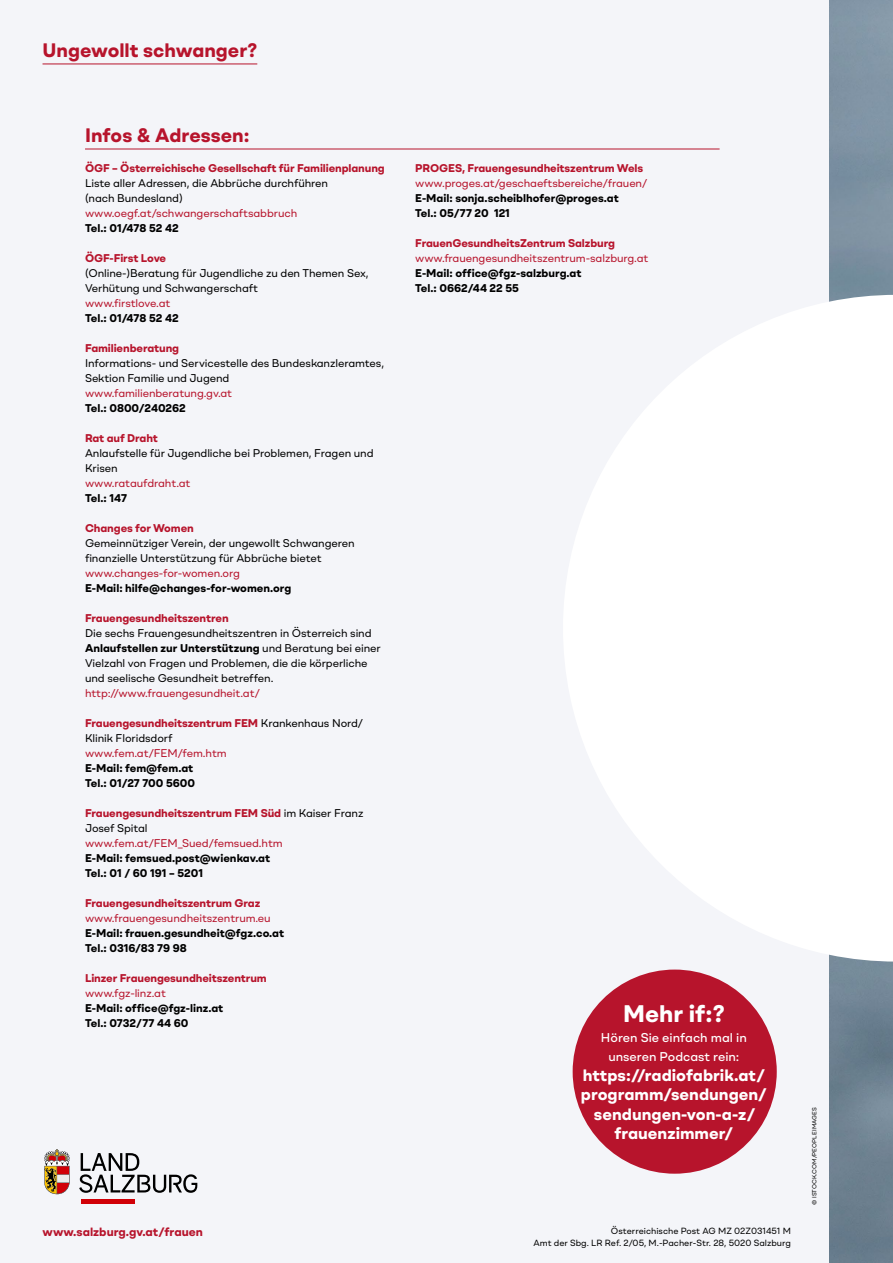
<style>
.page{position:relative;width:893px;height:1263px;background:#f4f5f9}
.page>*{position:absolute;margin:0;border:0;box-sizing:border-box;transform-origin:0 0}
.Kasten_LT_Fett{font:700 24px "BR Omny";color:#fff}
.Kasten_Head{font:700 19.5px "BR Omny";color:#b7142c}
.t1{font:700 16.5px/19.5px "BR Omny";color:#fff;text-align:center}
.t2{font:500 12.75px/19.5px "BR Omny";color:#fff;text-align:center}
.www_am_Cover{font:700 12px "BR Omny";color:#b7142c}
.t3{font:11.25px/15px "BR Omny";letter-spacing:-.01em;color:#000}
.t4{font:700 11.25px/15px "BR Omny";letter-spacing:-.01em;color:#000}
.t5{font:9px/12px "BR Omny";color:#000;text-align:right}
.Credit{font:6px "BR Omny";letter-spacing:.01em;color:#000}
.s1{font-weight:700;color:#b7142c}
.s2{color:#b7142c}
.s3{font-weight:700}
.s4{font-weight:400}
.s5{font-weight:400;color:#b7142c}
</style>
<div class="page">
<hr style="left:43px;top:64px;width:214px;height:1px;background:#b7142c">
<hr style="left:85px;top:149px;width:635px;height:1px;background:#b7142c">
<img style="left:829px;top:0;width:64px;height:1263px">
<svg style="left:564px;top:295px;width:329px;height:666px;fill:#fff"></svg>
<div style="left:573px;top:969px;width:204px;height:205px;background:#b7142c;border-radius:50%"></div>
<svg style="left:44px;top:1149px;width:26px;height:45px"></svg>
<div style="left:81px;top:1199px;width:54px;height:5px;background:#d10007"></div>
<svg style="left:79px;top:1153px;width:118px;height:40px"></svg>
<p class="Kasten_Head" style="left:43px;top:37px;width:216px">Ungewollt schwanger?</p>
<p class="Kasten_Head" style="left:85px;top:123px;width:166px">Infos &amp; Adressen:</p>
<p class="t3" style="left:85px;top:161px;width:301px"><span class="s1">ÖGF – Österreichische Gesellschaft für Familienplanung </span>Liste aller Adressen, die Abbrüche durchführen<br>(nach Bundesland) <span class="s2">www.oegf.at/schwangerschaftsabbruch<br></span><span class="s3">Tel.: 01/478 52 42</span></p>
<p class="t3" style="left:85px;top:251px;width:285px"><span class="s1">ÖGF-First Love<br></span>(Online-)Beratung für Jugendliche zu den Themen Sex,<br>Verhütung und Schwangerschaft<br><span class="s2">www.firstlove.at<br></span><span class="s3">Tel.: 01/478 52 42</span></p>
<p class="t3" style="left:85px;top:341px;width:301px"><span class="s1">Familienberatung<br></span>Informations- und Servicestelle des Bundeskanzleramtes,<br>Sektion Familie und Jugend<br><span class="s2">www.familienberatung.gv.at<br></span><span class="s3">Tel.: 0800/240262</span></p>
<p class="t3" style="left:85px;top:431px;width:290px"><span class="s1">Rat auf Draht<br></span>Anlaufstelle für Jugendliche bei Problemen, Fragen und<br>Krisen<br><span class="s2">www.rataufdraht.at<br></span><span class="s3">Tel.: 147</span></p>
<p class="t3" style="left:85px;top:521px;width:271px"><span class="s1">Changes for Women<br></span>Gemeinnütziger Verein, der ungewollt Schwangeren finanzielle Unterstützung für Abbrüche bietet <span class="s2">www.changes-for-women.org<br></span><span class="s3">E-Mail: hilfe@changes-for-women.org</span></p>
<p class="t3" style="left:85px;top:611px;width:297px"><span class="s1">Frauengesundheitszentren<br></span>Die sechs Frauengesundheitszentren in Österreich sind <span class="s3">Anlaufstellen zur Unterstützung</span> und Beratung bei einer Vielzahl von Fragen und Problemen, die die körperliche und seelische Gesundheit betreffen. <span class="s2">http://www.frauengesundheit.at/</span></p>
<p class="t4" style="left:85px;top:716px;width:280px"><span class="s2">Frauengesundheitszentrum FEM</span> <span class="s4">Krankenhaus Nord/<br>Klinik Floridsdorf<br></span><span class="s5">www.fem.at/FEM/fem.htm<br></span>E-Mail: fem@fem.at<br>Tel.: 01/27 700 5600</p>
<p class="t4" style="left:85px;top:806px;width:280px"><span class="s2">Frauengesundheitszentrum FEM Süd</span> <span class="s4">im Kaiser Franz<br>Josef Spital<br></span><span class="s5">www.fem.at/FEM_Sued/femsued.htm<br></span>E-Mail: femsued.post@wienkav.at<br>Tel.: 01 / 60 191 – 5201</p>
<p class="t4" style="left:85px;top:896px;width:201px"><span class="s2">Frauengesundheitszentrum Graz </span><span class="s5">www.frauengesundheitszentrum.eu<br></span>E-Mail: frauen.gesundheit@fgz.co.at<br>Tel.: 0316/83 79 98</p>
<p class="t4" style="left:85px;top:971px;width:183px"><span class="s2">Linzer Frauengesundheitszentrum </span><span class="s5">www.fgz-linz.at<br></span>E-Mail: office@fgz-linz.at<br>Tel.: 0732/77 44 60</p>
<p class="t4" style="left:415px;top:160px;width:234px"><span class="s2">PROGES, Frauengesundheitszentrum Wels </span><span class="s5">www.proges.at/geschaeftsbereiche/frauen/ </span>E-Mail: sonja.scheiblhofer@proges.at<br>Tel.: 05/77 20 121</p>
<p class="t4" style="left:415px;top:235px;width:235px"><span class="s2">FrauenGesundheitsZentrum Salzburg </span><span class="s5">www.frauengesundheitszentrum-salzburg.at </span>E-Mail: office@fgz-salzburg.at<br>Tel.: 0662/44 22 55</p>
<p class="Kasten_LT_Fett" style="left:623px;top:998px;width:103px">Mehr if:?</p>
<p class="t2" style="left:601px;top:1027px;width:147px">Hören Sie einfach mal in unseren Podcast rein:</p>
<p class="t1" style="left:581px;top:1065px;width:187px">https://radiofabrik.at/ programm/sendungen/ sendungen-von-a-z/ frauenzimmer/</p>
<p class="www_am_Cover" style="left:43px;top:1224px;width:162px">www.salzburg.gv.at/frauen</p>
<p class="t5" style="left:533px;top:1225px;width:259px">Österreichische Post AG MZ 02Z031451 M<br>Amt der Sbg. LR Ref. 2/05, M.-Pacher-Str. 28, 5020 Salzburg</p>
<p class="Credit" style="left:811px;top:1205px;width:99px;rotate:-90deg">© ISTOCK.COM/PEOPLEIMAGES</p>
</div>
